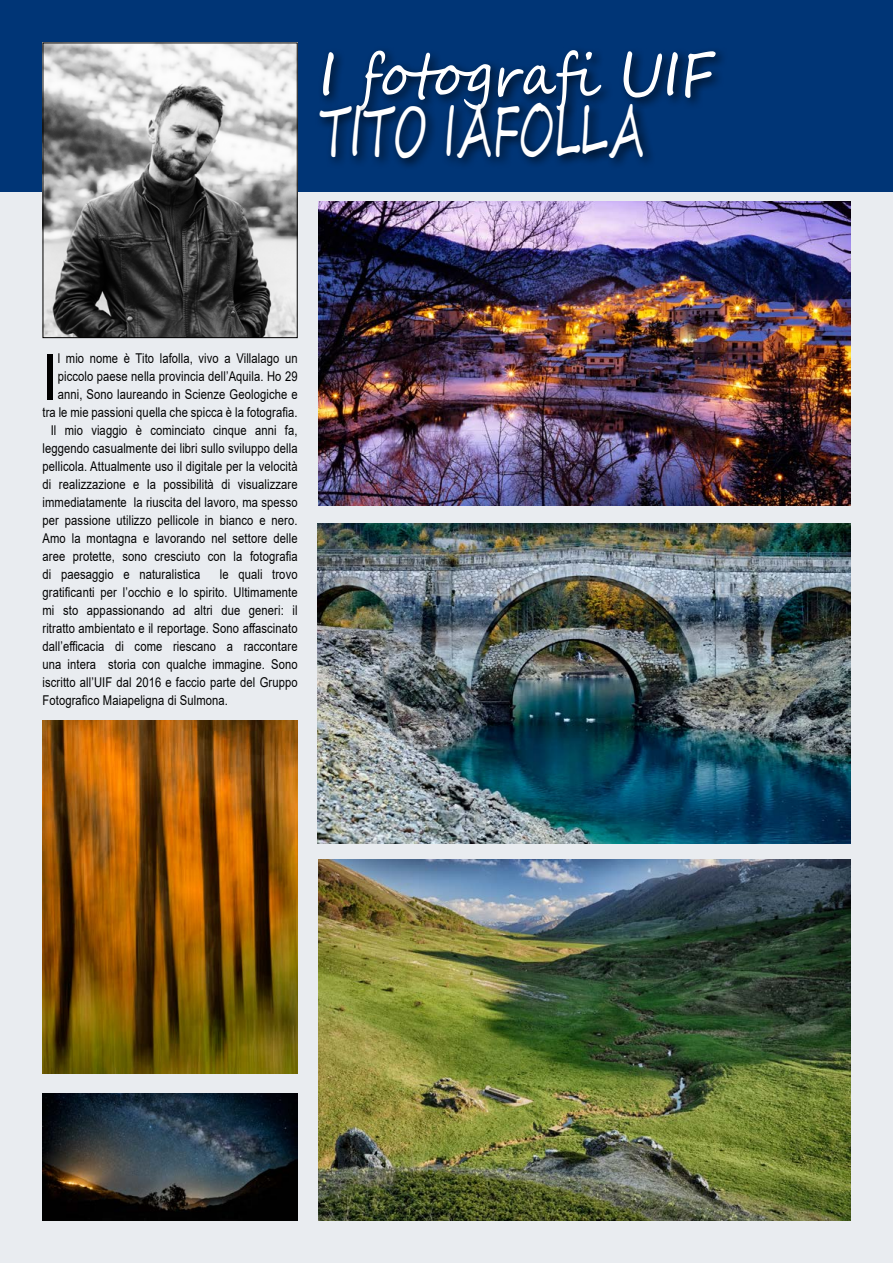
<style>
.page{position:relative;width:893px;height:1263px;background:#fff}
.page>*{position:absolute;margin:0;border:0;box-sizing:border-box;transform-origin:0 0}
.t1{font:70.95px "Segoe Script";color:#fff;scale:.59 1}
.t2{font:63.75px "Arial";color:#000;scale:.83 1}
.t3{font:60px "Segoe Script";color:#fff;scale:.93 1}
.t4{font:13.5px/18px "Arial";letter-spacing:.01em;color:#000;text-align:justify;scale:.83 1}
</style>
<div class="page">
<div style="left:0;top:191px;width:893px;height:1072px;background:#e9ecf0"></div>
<div style="left:0;top:0;width:893px;height:191px;background:#003576"></div>
<img style="left:45px;top:45px;width:251px;height:291px">
<div style="left:43px;top:43px;width:255px;height:295px;border:1px solid #000"></div>
<div style="left:318px;top:45px;width:410px;height:78px;background:#000;opacity:.75"></div>
<div style="left:315px;top:98px;width:341px;height:74px;background:#000;opacity:.75"></div>
<img style="left:317px;top:524px;width:533px;height:319px">
<img style="left:319px;top:202px;width:531px;height:303px">
<img style="left:319px;top:860px;width:531px;height:360px">
<img style="left:43px;top:721px;width:255px;height:353px">
<img style="left:43px;top:1093px;width:255px;height:127px">
<h3 class="t3" style="left:319px;top:26px;width:425px">I fotografi UIF</h3>
<h1 class="t1" style="left:319px;top:74px;width:552px">TITO IAFOLLA</h1>
<h2 class="t2" style="left:43px;top:333px;width:19px">I</h2>
<p class="t4" style="left:58px;top:350px;width:290px">l mio nome è Tito lafolla, vivo a Villalago un</p>
<p class="t4" style="left:58px;top:368px;width:290px">piccolo paese nella provincia dell’Aquila. Ho 29</p>
<p class="t4" style="left:58px;top:386px;width:290px">anni, Sono laureando in Scienze Geologiche e</p>
<p class="t4" style="left:43px;top:404px;width:309px">tra le mie passioni quella che spicca è la fotografia.</p>
<p class="t4" style="left:51px;top:422px;width:299px">Il mio viaggio è cominciato cinque anni fa,</p>
<p class="t4" style="left:43px;top:440px;width:309px">leggendo casualmente dei libri sullo sviluppo della</p>
<p class="t4" style="left:43px;top:458px;width:309px">pellicola. Attualmente uso il digitale per la velocità</p>
<p class="t4" style="left:43px;top:476px;width:309px">di realizzazione e la possibilità di visualizzare</p>
<p class="t4" style="left:43px;top:493px;width:309px">immediatamente la riuscita del lavoro, ma spesso</p>
<p class="t4" style="left:43px;top:511px;width:309px">per passione utilizzo pellicole in bianco e nero.</p>
<p class="t4" style="left:43px;top:529px;width:309px">Amo la montagna e lavorando nel settore delle</p>
<p class="t4" style="left:43px;top:547px;width:309px">aree protette, sono cresciuto con la fotografia</p>
<p class="t4" style="left:43px;top:565px;width:192px">di paesaggio e naturalistica</p>
<p class="t4" style="left:43px;top:565px;width:309px;text-indent:177px">le quali trovo gratificanti per l’occhio e lo spirito. Ultimamente mi sto appassionando ad altri due generi: il ritratto ambientato e il reportage. Sono affascinato dall’efficacia di come riescano a raccontare una intera storia con qualche immagine. Sono iscritto all’UIF dal 2016 e faccio parte del Gruppo Fotografico Maiapeligna di Sulmona.</p>
</div>
